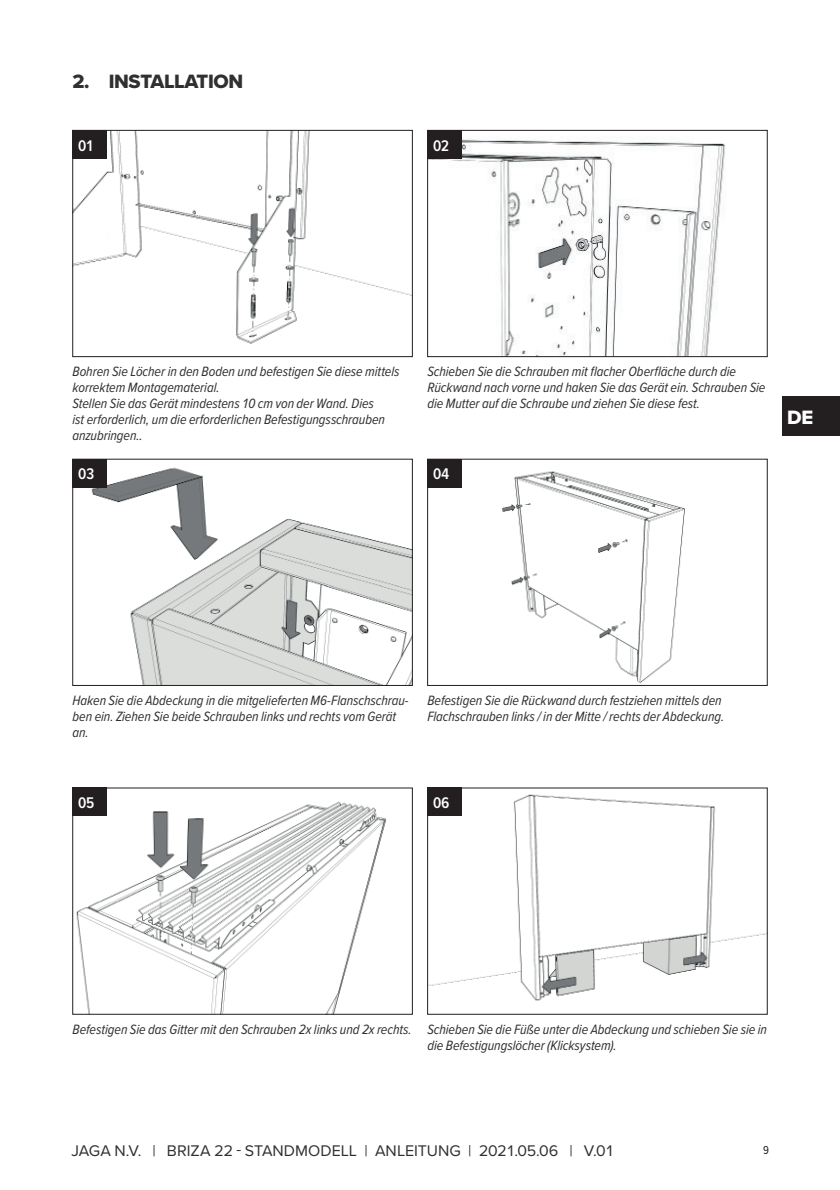
<style>
.page{position:relative;width:840px;height:1190px;background:#fff}
.page>*{position:absolute;margin:0;border:0;box-sizing:border-box;transform-origin:0 0}
.t1{font:20px "Proxima Nova Extrabld";letter-spacing:-.02em;color:#312f30}
.t2{font:20px "Proxima Nova Extrabld";color:#fff}
.t3{font:16px "Proxima Nova";color:#312f30}
.t4{font:600 16px "Proxima Nova Cond";letter-spacing:-.02em;color:#fff}
.t5{font:italic 14px/16px "Proxima Nova Cond";letter-spacing:-.005em;color:#312f30}
.t6{font:12px "Proxima Nova Cond";color:#231f20}
</style>
<div class="page">
<div style="left:782px;top:397px;width:58px;height:39px;background:#231f20"></div>
<img style="left:76px;top:790px;width:311px;height:223px">
<div style="left:72px;top:788px;width:341px;height:227px;border:1px solid #231f20"></div>
<img style="left:429px;top:790px;width:337px;height:211px">
<div style="left:427px;top:788px;width:341px;height:227px;border:1px solid #231f20"></div>
<img style="left:74px;top:461px;width:337px;height:223px">
<div style="left:72px;top:459px;width:341px;height:227px;border:1px solid #231f20"></div>
<img style="left:429px;top:461px;width:256px;height:223px">
<div style="left:427px;top:459px;width:341px;height:227px;border:1px solid #231f20"></div>
<img style="left:74px;top:132px;width:337px;height:212px">
<div style="left:72px;top:130px;width:341px;height:227px;border:1px solid #231f20"></div>
<img style="left:429px;top:132px;width:297px;height:223px">
<div style="left:427px;top:130px;width:341px;height:227px;border:1px solid #231f20"></div>
<div style="left:72px;top:130px;width:34px;height:28px;background:#231f20"></div>
<div style="left:72px;top:459px;width:34px;height:28px;background:#231f20"></div>
<div style="left:72px;top:788px;width:34px;height:28px;background:#231f20"></div>
<div style="left:427px;top:130px;width:34px;height:28px;background:#231f20"></div>
<div style="left:427px;top:459px;width:34px;height:28px;background:#231f20"></div>
<div style="left:427px;top:788px;width:34px;height:28px;background:#231f20"></div>
<h1 class="t1" style="left:72px;top:73px;width:172px">2. INSTALLATION</h1>
<p class="t4" style="left:78px;top:139px;width:18px">01</p>
<p class="t4" style="left:433px;top:139px;width:18px">02</p>
<p class="t5" style="left:72px;top:365px;width:329px">Bohren Sie Löcher in den Boden und befestigen Sie diese mittels korrektem Montagematerial.<br>Stellen Sie das Gerät mindestens 10 cm von der Wand. Dies<br>ist erforderlich, um die erforderlichen Befestigungsschrauben anzubringen. .</p>
<p class="t4" style="left:78px;top:468px;width:18px">03</p>
<p class="t5" style="left:427px;top:365px;width:340px">Schieben Sie die Schrauben mit flacher Oberfläche durch die<br>Rückwand nach vorne und haken Sie das Gerät ein. Schrauben Sie die Mutter auf die Schraube und ziehen Sie diese fest.</p>
<p class="t4" style="left:433px;top:468px;width:18px">04</p>
<h1 class="t2" style="left:787px;top:410px;width:27px">DE</h1>
<p class="t5" style="left:72px;top:694px;width:338px">Haken Sie die Abdeckung in die mitgelieferten M6-Flanschschrau&shy;ben ein. Ziehen Sie beide Schrauben links und rechts vom Gerät an.</p>
<p class="t5" style="left:427px;top:694px;width:298px">Befestigen Sie die Rückwand durch festziehen mittels den<br>Flachschrauben links / in der Mitte / rechts der Abdeckung.</p>
<p class="t4" style="left:78px;top:797px;width:18px">05</p>
<p class="t4" style="left:433px;top:797px;width:18px">06</p>
<p class="t5" style="left:72px;top:1023px;width:341px">Befestigen Sie das Gitter mit den Schrauben 2x links und 2x rechts.</p>
<p class="t5" style="left:427px;top:1023px;width:341px">Schieben Sie die Füße unter die Abdeckung und schieben Sie sie in die Befestigungslöcher (Klicksystem).</p>
<p class="t3" style="left:72px;top:1145px;width:545px">JAGA N.V. | BRIZA 22 - STANDMODELL | ANLEITUNG | 2021.05.06 | V.01</p>
<p class="t6" style="left:763px;top:1146px;width:7px">9</p>
</div>
